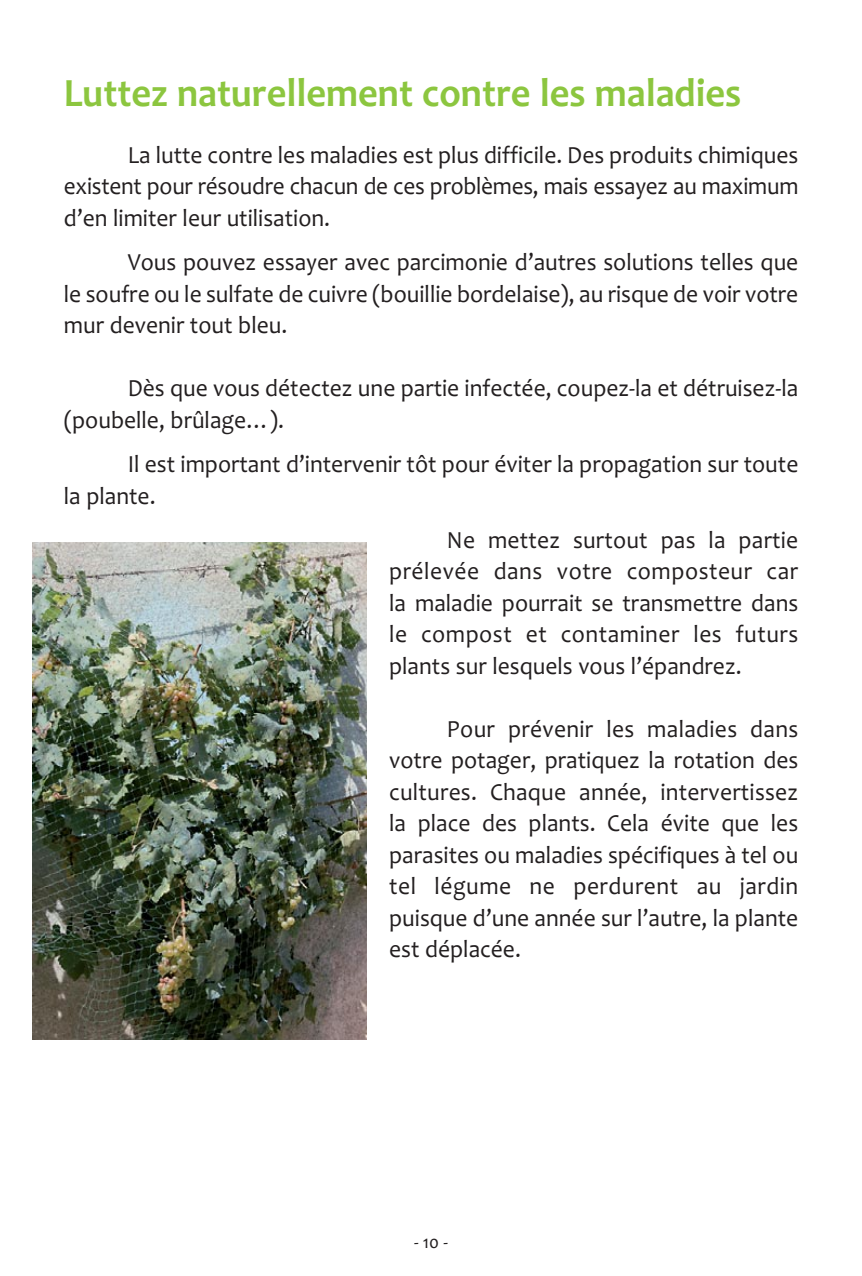
<style>
.page{position:relative;width:862px;height:1276px;background:#fff}
.page>*{position:absolute;margin:0;border:0;box-sizing:border-box;transform-origin:0 0}
.t1{font:40.5px "Candara Bold OTF";color:#8cc63f;scale:.95 1}
.t2{font:24.75px/31.5px "Candara";color:#231f20;text-align:justify;scale:.95 1}
.t3{font:18px "Candara";color:#231f20}
</style>
<div class="page">
<img style="left:32px;top:542px;width:334px;height:497px">
<h1 class="t1" style="left:64px;top:78px;width:714px">Luttez naturellement contre les maladies</h1>
<p class="t2" style="left:64px;top:142px;width:774px;text-indent:64px">La lutte contre les maladies est plus difficile. Des produits chimiques existent pour résoudre chacun de ces problèmes, mais essayez au maximum d’en limiter leur utilisation.</p>
<p class="t2" style="left:64px;top:249px;width:774px;text-indent:64px">Vous pouvez essayer avec parcimonie d’autres solutions telles que le soufre ou le sulfate de cuivre (bouillie bordelaise), au risque de voir votre mur devenir tout bleu.</p>
<p class="t2" style="left:64px;top:375px;width:774px;text-indent:64px">Dès que vous détectez une partie infectée, coupez-la et détruisez-la (poubelle, brûlage…).</p>
<p class="t2" style="left:64px;top:451px;width:774px;text-indent:64px">Il est important d’intervenir tôt pour éviter la propagation sur toute la plante.</p>
<p class="t2" style="left:389px;top:526px;width:432px;text-indent:58px">Ne mettez surtout pas la partie prélevée dans votre composteur car la maladie pourrait se transmettre dans le compost et contaminer les futurs plants sur lesquels vous l’épandrez.</p>
<p class="t2" style="left:389px;top:715px;width:432px;text-indent:58px">Pour prévenir les maladies dans votre potager, pratiquez la rotation des cultures. Chaque année, intervertissez la place des plants. Cela évite que les parasites ou maladies spécifiques à tel ou tel légume ne perdurent au jardin puisque d’une année sur l’autre, la plante est déplacée.</p>
<p class="t3" style="left:414px;top:1235px;width:35px">- 10 -</p>
</div>
